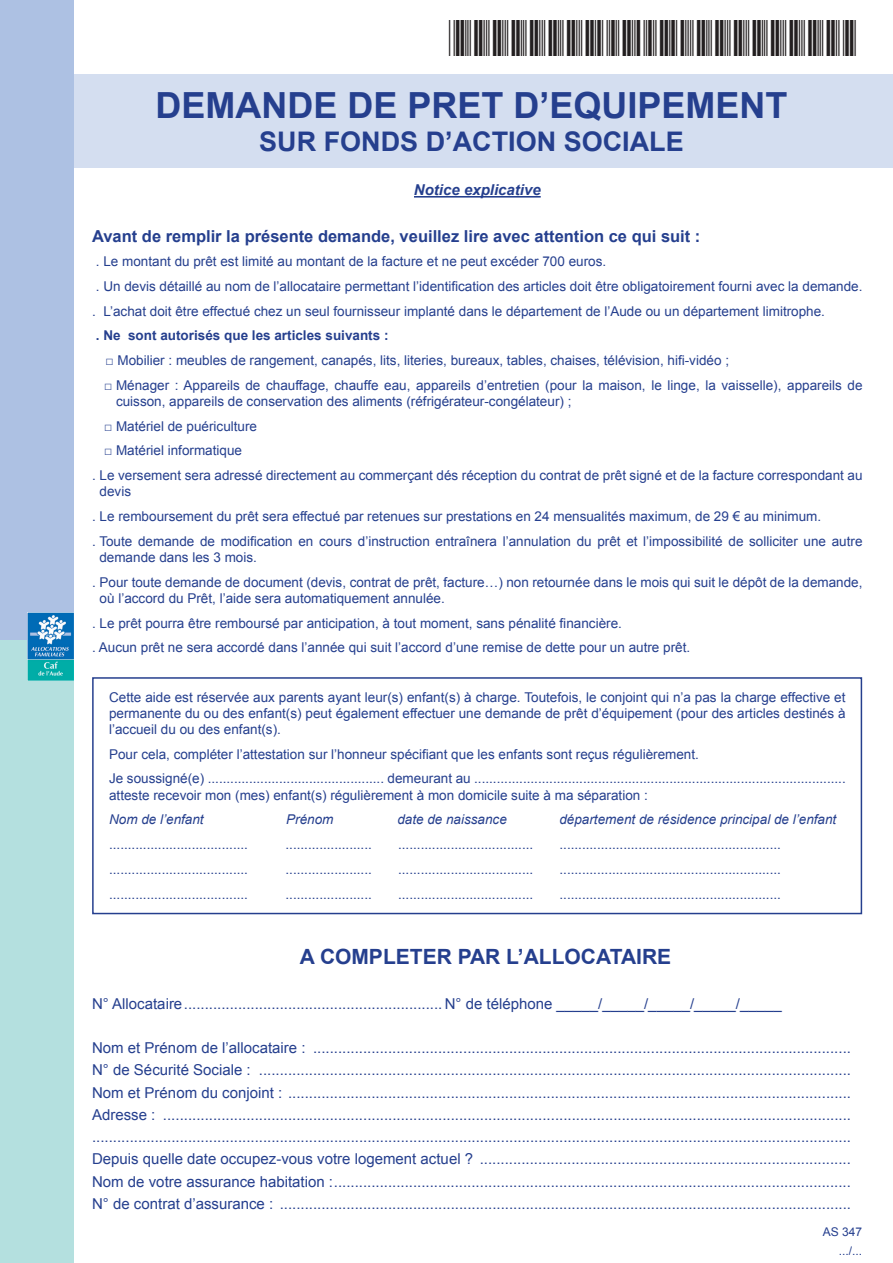
<style>
.page{position:relative;width:893px;height:1263px;background:#fff}
.page>*{position:absolute;margin:0;border:0;box-sizing:border-box;transform-origin:0 0}
.t1{font:700 36px "Arial";color:#253f8e}
.t2{font:36px "Codedreineun Plain";color:#231f20}
.t3{font:700 27px "Arial";color:#253f8e}
.t4{font:700 21px "Arial";color:#253f8e}
.t5{font:700 16.5px "Arial";color:#253f8e}
.t6{font:15px/22.2px "Arial";color:#253f8e;text-align:justify}
.t7{font:italic 700 15px "Arial";color:#253f8e}
.t8{font:13.5px/24.8px "Arial";color:#253f8e}
.t9{font:italic 13.5px "Arial";color:#253f8e}
.t10{font:700 13.5px "Arial";color:#253f8e}
.t11{font:12px/19.2px "Arial";color:#253f8e;text-align:right}
</style>
<div class="page">
<div style="left:50px;top:74px;width:843px;height:94px;background:#d4def0"></div>
<div style="left:0;top:0;width:73px;height:640px;background:#adc1e3"></div>
<div style="left:0;top:640px;width:73px;height:623px;background:#b4e0df"></div>
<img style="left:27px;top:612px;width:46px;height:68px">
<hr style="left:414px;top:196px;width:127px;height:2px;background:#253f8e">
<div style="left:92px;top:677px;width:770px;height:237px;border:2px solid #253f8e"></div>
<h1 class="t2" style="left:449px;top:22px;width:409px">*00000001020500000000*</h1>
<h1 class="t1" style="left:155px;top:82px;width:634px">DEMANDE DE PRET D’EQUIPEMENT</h1>
<h2 class="t3" style="left:259px;top:123px;width:426px">SUR FONDS D’ACTION SOCIALE</h2>
<p class="t7" style="left:414px;top:180px;width:128px">Notice explicative</p>
<p class="t5" style="left:92px;top:225px;width:610px">Avant de remplir la présente demande, veuillez lire avec attention ce qui suit :</p>
<p class="t8" style="left:92px;top:249px;width:772px">. Le montant du prêt est limité au montant de la facture et ne peut excéder 700 euros.<br>. Un devis détaillé au nom de l’allocataire permettant l’identification des articles doit être obligatoirement fourni avec la demande. . L’achat doit être effectué chez un seul fournisseur implanté dans le département de l’Aude ou un département limitrophe.</p>
<p class="t10" style="left:96px;top:327px;width:294px">. Ne sont autorisés que les articles suivants :</p>
<p class="t8" style="left:106px;top:348px;width:625px">□ Mobilier : meubles de rangement, canapés, lits, literies, bureaux, tables, chaises, télévision, hifi-vidéo ;</p>
<p class="t8" style="left:116px;top:377px;width:748px;line-height:16.2px;text-indent:-12px">□ Ménager : Appareils de chauffage, chauffe eau, appareils d’entretien (pour la maison, le linge, la vaisselle), appareils de cuisson, appareils de conservation des aliments (réfrigérateur-congélateur) ;</p>
<p class="t8" style="left:104px;top:414px;width:154px">□ Matériel de puériculture</p>
<p class="t8" style="left:92px;top:438px;width:772px;text-indent:12px">□ Matériel informatique<br>. Le versement sera adressé directement au commerçant dés réception du contrat de prêt signé et de la facture correspondant au</p>
<p class="t8" style="left:92px;top:479px;width:772px;text-indent:8px">devis<br>. Le remboursement du prêt sera effectué par retenues sur prestations en 24 mensualités maximum, de 29 € au minimum.<br>. Toute demande de modification en cours d’instruction entraînera l’annulation du prêt et l’impossibilité de solliciter une autre</p>
<p class="t8" style="left:92px;top:545px;width:772px;text-indent:7px">demande dans les 3 mois.<br>. Pour toute demande de document (devis, contrat de prêt, facture…) non retournée dans le mois qui suit le dépôt de la demande,</p>
<p class="t8" style="left:92px;top:586px;width:600px;text-indent:8px">où l’accord du Prêt, l’aide sera automatiquement annulée.<br>. Le prêt pourra être remboursé par anticipation, à tout moment, sans pénalité financière.<br>. Aucun prêt ne sera accordé dans l’année qui suit l’accord d’une remise de dette pour un autre prêt.</p>
<p class="t8" style="left:109px;top:689px;width:738px;line-height:16.2px;text-align:justify">Cette aide est réservée aux parents ayant leur(s) enfant(s) à charge. Toutefois, le conjoint qui n’a pas la charge effective et permanente du ou des enfant(s) peut également effectuer une demande de prêt d’équipement (pour des articles destinés à l’accueil du ou des enfant(s).</p>
<p class="t8" style="left:109px;top:742px;width:738px">Pour cela, compléter l’attestation sur l’honneur spécifiant que les enfants sont reçus régulièrement.<br>Je soussigné(e) ............................................... demeurant au ...................................................................................................</p>
<p class="t8" style="left:109px;top:783px;width:540px">atteste recevoir mon (mes) enfant(s) régulièrement à mon domicile suite à ma séparation :</p>
<p class="t9" style="left:109px;top:811px;width:96px">Nom de l’enfant</p>
<p class="t9" style="left:286px;top:811px;width:49px">Prénom</p>
<p class="t9" style="left:397px;top:811px;width:111px">date de naissance</p>
<p class="t9" style="left:559px;top:811px;width:278px">département de résidence principal de l’enfant</p>
<p class="t8" style="left:109px;top:832px;width:140px">.....................................</p>
<p class="t8" style="left:286px;top:832px;width:88px">.......................</p>
<p class="t8" style="left:398px;top:832px;width:137px">....................................</p>
<p class="t8" style="left:559px;top:832px;width:223px">...........................................................</p>
<p class="t8" style="left:109px;top:857px;width:140px">.....................................</p>
<p class="t8" style="left:286px;top:857px;width:88px">.......................</p>
<p class="t8" style="left:398px;top:857px;width:137px">....................................</p>
<p class="t8" style="left:559px;top:857px;width:223px">...........................................................</p>
<p class="t8" style="left:109px;top:881px;width:140px">.....................................</p>
<p class="t8" style="left:286px;top:881px;width:88px">.......................</p>
<p class="t8" style="left:398px;top:881px;width:137px">....................................</p>
<p class="t8" style="left:559px;top:881px;width:223px">...........................................................</p>
<h3 class="t4" style="left:300px;top:943px;width:373px">A COMPLETER PAR L’ALLOCATAIRE</h3>
<p class="t6" style="left:92px;top:992px;width:691px">N° Allocataire.............................................................. N° de téléphone _____/_____/_____/_____/_____</p>
<p class="t6" style="left:92px;top:1037px;width:760px">Nom et Prénom de l’allocataire : .................................................................................................................................<br>N° de Sécurité Sociale : ..............................................................................................................................................<br>Nom et Prénom du conjoint : .......................................................................................................................................<br>Adresse : ..................................................................................................................................................................... ......................................................................................................................................................................................<br>Depuis quelle date occupez-vous votre logement actuel ? .........................................................................................<br>Nom de votre assurance habitation :............................................................................................................................<br>N° de contrat d’assurance : .........................................................................................................................................</p>
<p class="t11" style="left:823px;top:1222px;width:41px">AS 347 .../...</p>
</div>
